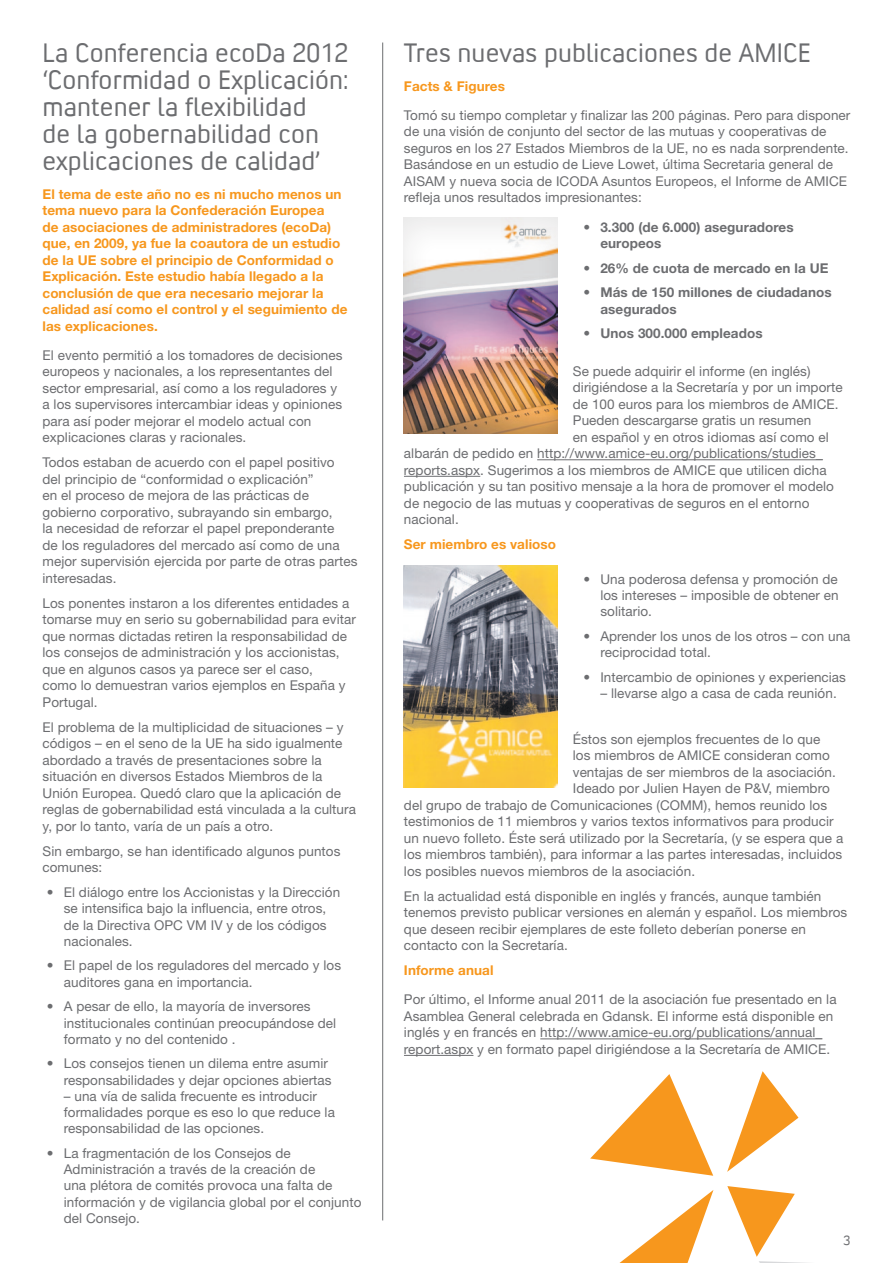
<style>
.page{position:relative;width:893px;height:1263px;background:#fff}
.page>*{position:absolute;margin:0;border:0;box-sizing:border-box;transform-origin:0 0}
.t1{font:27px/27px "Convection";letter-spacing:.005em;color:#6c6d70}
.t2{font:13.5px/16.5px "Helvetica Neue LT Std";letter-spacing:.005em;color:#6c6d70}
.t3{font:700 13.5px/16.5px "Helvetica Neue LT Std";letter-spacing:.005em;color:#f7971d}
.t4{font:700 13.5px/16.2px "Helvetica Neue LT Std";letter-spacing:.005em;color:#6c6d70}
.t5{font:13.5px "Convection";color:#6c6d70}
</style>
<div class="page">
<svg style="left:590px;top:1074px;width:123px;height:102px"></svg>
<svg style="left:727px;top:1071px;width:71px;height:101px"></svg>
<svg style="left:619px;top:1190px;width:94px;height:73px"></svg>
<svg style="left:727px;top:1186px;width:80px;height:77px"></svg>
<hr style="left:382px;top:43px;width:1px;height:1177px;background:#6c6d70">
<hr style="left:537px;top:459px;width:286px;height:1px;background:#6c6d70">
<hr style="left:404px;top:476px;width:76px;height:1px;background:#6c6d70">
<hr style="left:540px;top:1038px;width:282px;height:1px;background:#6c6d70">
<hr style="left:404px;top:1055px;width:69px;height:1px;background:#6c6d70">
<div style="left:402px;top:216px;width:171px;height:219px;background:#231f20;opacity:.1"></div>
<img style="left:404px;top:566px;width:153px;height:221px">
<h1 class="t1" style="left:43px;top:39px;width:307px">La Conferencia ecoDa 2012 ‘Conformidad o Explicación: mantener la flexibilidad<br>de la gobernabilidad con explicaciones de calidad’</h1>
<p class="t3" style="left:43px;top:185px;width:306px">El tema de este año no es ni mucho menos un tema nuevo para la Confederación Europea<br>de asociaciones de administradores (ecoDa) que, en 2009, ya fue la coautora de un estudio de la UE sobre el principio de Conformidad o Explicación. Este estudio había llegado a la conclusión de que era necesario mejorar la calidad así como el control y el seguimiento de las explicaciones.</p>
<p class="t2" style="left:43px;top:347px;width:301px">El evento permitió a los tomadores de decisiones europeos y nacionales, a los representantes del sector empresarial, así como a los reguladores y a los supervisores intercambiar ideas y opiniones para así poder mejorar el modelo actual con explicaciones claras y racionales.</p>
<p class="t2" style="left:43px;top:454px;width:316px">Todos estaban de acuerdo con el papel positivo<br>del principio de “conformidad o explicación”<br>en el proceso de mejora de las prácticas de gobierno corporativo, subrayando sin embargo,<br>la necesidad de reforzar el papel preponderante<br>de los reguladores del mercado así como de una mejor supervisión ejercida por parte de otras partes interesadas.</p>
<p class="t2" style="left:43px;top:595px;width:315px">Los ponentes instaron a los diferentes entidades a tomarse muy en serio su gobernabilidad para evitar que normas dictadas retiren la responsabilidad de los consejos de administración y los accionistas, que en algunos casos ya parece ser el caso,<br>como lo demuestran varios ejemplos en España y Portugal.</p>
<p class="t2" style="left:43px;top:719px;width:315px">El problema de la multiplicidad de situaciones – y códigos – en el seno de la UE ha sido igualmente abordado a través de presentaciones sobre la situación en diversos Estados Miembros de la Unión Europea. Quedó claro que la aplicación de reglas de gobernabilidad está vinculada a la cultura y, por lo tanto, varía de un país a otro.</p>
<p class="t2" style="left:43px;top:843px;width:299px">Sin embargo, se han identificado algunos puntos comunes:</p>
<p class="t2" style="left:64px;top:884px;width:278px;text-indent:-17px">• El diálogo entre los Accionistas y la Dirección se intensifica bajo la influencia, entre otros, de la Directiva OPC VM IV y de los códigos nacionales.</p>
<p class="t2" style="left:64px;top:957px;width:279px;text-indent:-17px">• El papel de los reguladores del mercado y los auditores gana en importancia.</p>
<p class="t2" style="left:64px;top:998px;width:274px;text-indent:-17px">• A pesar de ello, la mayoría de inversores institucionales continúan preocupándose del formato y no del contenido .</p>
<p class="t2" style="left:47px;top:1055px;width:286px;text-align:right">• Los consejos tienen un dilema entre asumir responsabilidades y dejar opciones abiertas</p>
<p class="t2" style="left:64px;top:1088px;width:273px">– una vía de salida frecuente es introducir formalidades porque es eso lo que reduce la responsabilidad de las opciones.</p>
<p class="t2" style="left:64px;top:1145px;width:299px;text-indent:-17px">• La fragmentación de los Consejos de Administración a través de la creación de<br>una plétora de comités provoca una falta de información y de vigilancia global por el conjunto del Consejo.</p>
<h1 class="t1" style="left:404px;top:39px;width:408px">Tres nuevas publicaciones de AMICE</h1>
<p class="t3" style="left:404px;top:77px;width:102px">Facts &amp; Figures</p>
<p class="t2" style="left:404px;top:107px;width:448px">Tomó su tiempo completar y finalizar las 200 páginas. Pero para disponer de una visión de conjunto del sector de las mutuas y cooperativas de seguros en los 27 Estados Miembros de la UE, no es nada sorprendente.<br>Basándose en un estudio de Lieve Lowet, última Secretaria general de AISAM y nueva socia de ICODA Asuntos Europeos, el Informe de AMICE refleja unos resultados impresionantes:</p>
<p class="t4" style="left:600px;top:218px;width:195px;text-indent:-17px">• 3.300 (de 6.000) aseguradores europeos</p>
<p class="t4" style="left:583px;top:259px;width:247px">• 26% de cuota de mercado en la UE</p>
<p class="t4" style="left:600px;top:284px;width:233px;text-indent:-17px">• Más de 150 millones de ciudadanos asegurados</p>
<p class="t4" style="left:583px;top:325px;width:181px">• Unos 300.000 empleados</p>
<p class="t2" style="left:573px;top:363px;width:239px">Se puede adquirir el informe (en inglés)</p>
<p class="t2" style="left:573px;top:379px;width:271px">dirigiéndose a la Secretaría y por un importe</p>
<p class="t2" style="left:573px;top:396px;width:267px">de 100 euros para los miembros de AMICE.</p>
<p class="t2" style="left:573px;top:412px;width:240px">Pueden descargarse gratis un resumen</p>
<p class="t2" style="left:573px;top:429px;width:258px">en español y en otros idiomas así como el</p>
<p class="t2" style="left:404px;top:445px;width:420px">albarán de pedido en http://www.amice-eu.org/publications/studies_</p>
<p class="t2" style="left:404px;top:462px;width:424px">reports.aspx. Sugerimos a los miembros de AMICE que utilicen dicha</p>
<p class="t2" style="left:404px;top:478px;width:431px">publicación y su tan positivo mensaje a la hora de promover el modelo</p>
<p class="t2" style="left:404px;top:495px;width:407px">de negocio de las mutuas y cooperativas de seguros en el entorno</p>
<p class="t2" style="left:404px;top:511px;width:56px">nacional.</p>
<p class="t3" style="left:404px;top:536px;width:154px">Ser miembro es valioso</p>
<p class="t2" style="left:600px;top:571px;width:240px;text-align:justify;text-indent:-17px">• Una poderosa defensa y promoción de los intereses – imposible de obtener en solitario.</p>
<p class="t2" style="left:600px;top:628px;width:252px;text-indent:-17px">• Aprender los unos de los otros – con una reciprocidad total.</p>
<p class="t2" style="left:583px;top:668px;width:264px">• Intercambio de opiniones y experiencias</p>
<p class="t2" style="left:600px;top:685px;width:238px">– llevarse algo a casa de cada reunión.</p>
<p class="t2" style="left:573px;top:730px;width:249px">Éstos son ejemplos frecuentes de lo que</p>
<p class="t2" style="left:573px;top:747px;width:258px">los miembros de AMICE consideran como</p>
<p class="t2" style="left:573px;top:763px;width:265px">ventajas de ser miembros de la asociación.</p>
<p class="t2" style="left:573px;top:780px;width:258px">Ideado por Julien Hayen de P&amp;V, miembro</p>
<p class="t2" style="left:404px;top:796px;width:425px">del grupo de trabajo de Comunicaciones (COMM), hemos reunido los</p>
<p class="t2" style="left:404px;top:813px;width:431px">testimonios de 11 miembros y varios textos informativos para producir</p>
<p class="t2" style="left:404px;top:829px;width:441px">un nuevo folleto. Éste será utilizado por la Secretaría, (y se espera que a</p>
<p class="t2" style="left:404px;top:846px;width:440px">los miembros también), para informar a las partes interesadas, incluidos</p>
<p class="t2" style="left:404px;top:862px;width:293px">los posibles nuevos miembros de la asociación.</p>
<p class="t2" style="left:404px;top:887px;width:445px">En la actualidad está disponible en inglés y francés, aunque también tenemos previsto publicar versiones en alemán y español. Los miembros que deseen recibir ejemplares de este folleto deberían ponerse en contacto con la Secretaría.</p>
<p class="t3" style="left:404px;top:962px;width:91px">Informe anual</p>
<p class="t2" style="left:404px;top:991px;width:434px">Por último, el Informe anual 2011 de la asociación fue presentado en la Asamblea General celebrada en Gdansk. El informe está disponible en inglés y en francés en http://www.amice-eu.org/publications/annual_ report.aspx y en formato papel dirigiéndose a la Secretaría de AMICE.</p>
<p class="t5" style="left:843px;top:1231px;width:8px">3</p>
</div>
